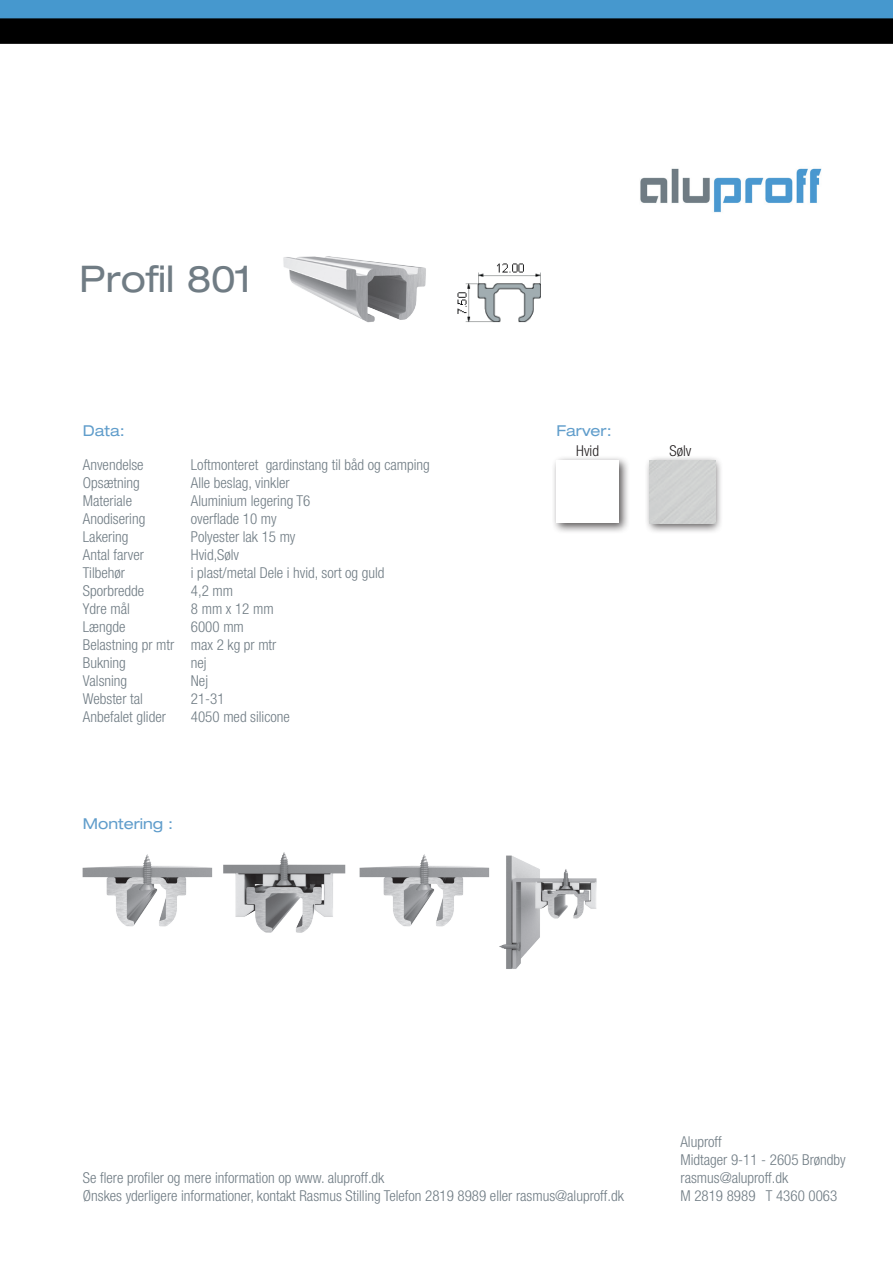
<style>
.page{position:relative;width:893px;height:1263px;background:#fff}
.page>*{position:absolute;margin:0;border:0;box-sizing:border-box;transform-origin:0 0}
.t1{font:expanded 36.75px "Helvetica Neue LT Std";color:#707c84}
.t2{font:300 condensed 15px/18px "Helvetica Neue LT Std";color:#707c84}
.t3{font:expanded 15px "Helvetica Neue LT Std";color:#609dcb}
.t4{font:300 condensed 15px "Helvetica Neue LT Std";color:#231f20}
</style>
<div class="page">
<img style="left:640px;top:168px;width:182px;height:45px">
<div style="left:0;top:0;width:892px;height:19px;background:#4698ce"></div>
<svg style="left:0;top:18px;width:893px;height:26px;background:#020304"></svg>
<div style="left:551px;top:455px;width:79px;height:79px;background:#231f20;opacity:.75"></div>
<div style="left:556px;top:461px;width:63px;height:62px;background:#fff"></div>
<div style="left:644px;top:455px;width:79px;height:79px;background:#231f20;opacity:.75"></div>
<div style="left:649px;top:461px;width:66px;height:62px;background:#d0d1d1"></div>
<img style="left:82px;top:854px;width:131px;height:73px">
<img style="left:223px;top:852px;width:123px;height:81px">
<img style="left:499px;top:855px;width:98px;height:114px">
<img style="left:359px;top:854px;width:131px;height:73px">
<img style="left:283px;top:256px;width:143px;height:67px">
<img style="left:457px;top:263px;width:84px;height:60px">
<h1 class="t1" style="left:79px;top:257px;width:174px">Profil 801</h1>
<p class="t3" style="left:83px;top:421px;width:43px">Data:</p>
<p class="t2" style="left:83px;top:455px;width:62px">Anvendelse</p>
<p class="t2" style="left:191px;top:455px;width:241px">Loftmonteret gardinstang til båd og camping</p>
<p class="t2" style="left:83px;top:473px;width:58px">Opsætning</p>
<p class="t2" style="left:191px;top:473px;width:100px">Alle beslag, vinkler</p>
<p class="t2" style="left:83px;top:491px;width:51px">Materiale</p>
<p class="t2" style="left:191px;top:491px;width:121px">Aluminium legering T6</p>
<p class="t2" style="left:83px;top:509px;width:64px">Anodisering</p>
<p class="t2" style="left:191px;top:509px;width:87px">overflade 10 my</p>
<p class="t2" style="left:83px;top:527px;width:47px">Lakering</p>
<p class="t2" style="left:191px;top:527px;width:106px">Polyester lak 15 my</p>
<p class="t2" style="left:83px;top:545px;width:63px">Antal farver</p>
<p class="t2" style="left:191px;top:545px;width:50px">Hvid,Sølv</p>
<p class="t2" style="left:83px;top:563px;width:44px">Tilbehør</p>
<p class="t2" style="left:191px;top:563px;width:195px">i plast/metal Dele i hvid, sort og guld</p>
<p class="t2" style="left:83px;top:581px;width:63px">Sporbredde</p>
<p class="t2" style="left:191px;top:581px;width:44px">4,2 mm</p>
<p class="t2" style="left:83px;top:599px;width:48px">Ydre mål</p>
<p class="t2" style="left:191px;top:599px;width:84px">8 mm x 12 mm</p>
<p class="t2" style="left:83px;top:617px;width:44px">Længde</p>
<p class="t2" style="left:83px;top:617px;width:195px;text-indent:108px">6000 mm<br>Belastning pr mtr max 2 kg pr mtr<br>Bukning</p>
<p class="t2" style="left:191px;top:653px;width:17px">nej</p>
<p class="t2" style="left:83px;top:671px;width:46px">Valsning</p>
<p class="t2" style="left:191px;top:671px;width:19px">Nej</p>
<p class="t2" style="left:83px;top:689px;width:61px">Webster tal</p>
<p class="t2" style="left:191px;top:689px;width:35px">21-31</p>
<p class="t2" style="left:83px;top:707px;width:84px">Anbefalet glider</p>
<p class="t2" style="left:191px;top:707px;width:100px">4050 med silicone</p>
<p class="t3" style="left:83px;top:815px;width:92px">Montering :</p>
<p class="t3" style="left:556px;top:421px;width:57px">Farver:</p>
<p class="t4" style="left:576px;top:442px;width:24px">Hvid</p>
<p class="t4" style="left:669px;top:442px;width:23px">Sølv</p>
<p class="t2" style="left:83px;top:1168px;width:542px">Se flere profiler og mere information op www. aluproff.dk<br>Ønskes yderligere informationer, kontakt Rasmus Stilling Telefon 2819 8989 eller rasmus@aluproff.dk</p>
<p class="t2" style="left:680px;top:1133px;width:167px">Aluproff<br>Midtager 9-11 - 2605 Brøndby rasmus@aluproff.dk<br>M 2819 8989 T 4360 0063</p>
</div>
